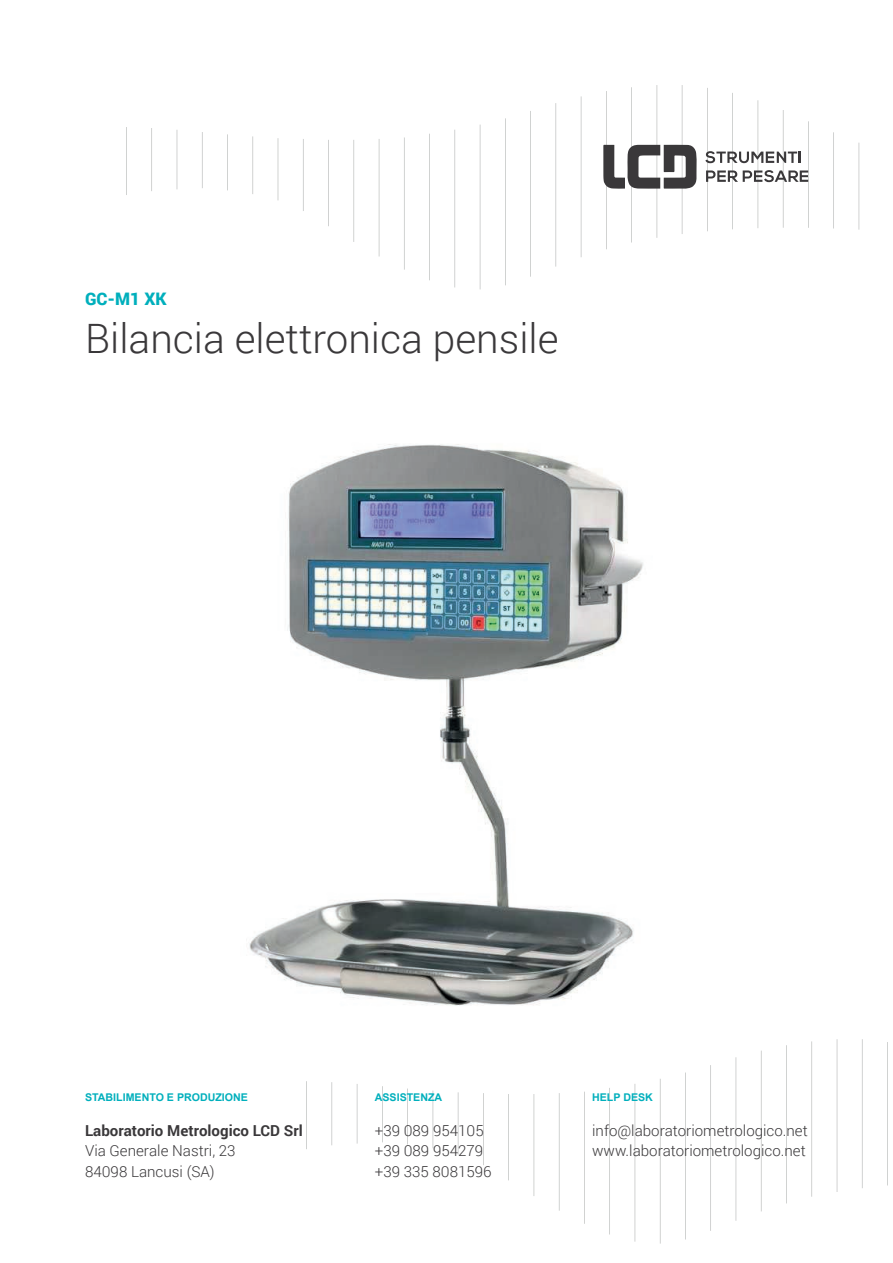
<style>
.page{position:relative;width:893px;height:1263px;background:#fff}
.page>*{position:absolute;margin:0;border:0;box-sizing:border-box;transform-origin:0 0}
.t1{font:300 40.5px "Roboto";color:#3a383a}
.t2{font:900 17.25px "Roboto";color:#00afbc}
.t3{font:300 15.15px/20.2px "Roboto";color:#3a383a}
.t4{font:700 15.15px "Roboto";color:#3a383a}
.t5{font:700 10.65px "Arial";color:#00afbc}
</style>
<div class="page">
<hr style="left:202px;top:132px;width:1px;height:56px;background:#bbbdbc">
<hr style="left:177px;top:130px;width:1px;height:59px;background:#bbbdbc">
<hr style="left:227px;top:134px;width:1px;height:56px;background:#bbbdbc">
<hr style="left:151px;top:128px;width:1px;height:63px;background:#bbbdbc">
<hr style="left:252px;top:136px;width:1px;height:58px;background:#bbbdbc">
<hr style="left:126px;top:127px;width:1px;height:68px;background:#bbbdbc">
<hr style="left:278px;top:138px;width:1px;height:62px;background:#bbbdbc">
<hr style="left:303px;top:139px;width:1px;height:72px;background:#bbbdbc">
<hr style="left:328px;top:140px;width:1px;height:86px;background:#bbbdbc">
<hr style="left:783px;top:110px;width:1px;height:118px;background:#bbbdbc">
<hr style="left:808px;top:121px;width:1px;height:107px;background:#bbbdbc">
<hr style="left:758px;top:100px;width:1px;height:128px;background:#bbbdbc">
<hr style="left:833px;top:132px;width:1px;height:96px;background:#bbbdbc">
<hr style="left:732px;top:93px;width:1px;height:136px;background:#bbbdbc">
<hr style="left:859px;top:143px;width:1px;height:87px;background:#bbbdbc">
<hr style="left:707px;top:88px;width:1px;height:143px;background:#bbbdbc">
<hr style="left:682px;top:85px;width:1px;height:149px;background:#bbbdbc">
<hr style="left:657px;top:85px;width:1px;height:153px;background:#bbbdbc">
<hr style="left:353px;top:140px;width:1px;height:102px;background:#bbbdbc">
<hr style="left:631px;top:87px;width:1px;height:155px;background:#bbbdbc">
<hr style="left:606px;top:91px;width:1px;height:158px;background:#bbbdbc">
<hr style="left:379px;top:139px;width:1px;height:117px;background:#bbbdbc">
<hr style="left:581px;top:96px;width:1px;height:161px;background:#bbbdbc">
<hr style="left:555px;top:103px;width:1px;height:164px;background:#bbbdbc">
<hr style="left:404px;top:137px;width:1px;height:133px;background:#bbbdbc">
<hr style="left:530px;top:111px;width:1px;height:166px;background:#bbbdbc">
<hr style="left:429px;top:134px;width:1px;height:146px;background:#bbbdbc">
<hr style="left:505px;top:118px;width:1px;height:167px;background:#bbbdbc">
<hr style="left:454px;top:130px;width:1px;height:157px;background:#bbbdbc">
<hr style="left:480px;top:125px;width:1px;height:164px;background:#bbbdbc">
<svg style="left:705px;top:151px;width:96px;height:12px"></svg>
<svg style="left:706px;top:170px;width:102px;height:12px"></svg>
<svg style="left:603px;top:145px;width:94px;height:44px"></svg>
<hr style="left:382px;top:1086px;width:1px;height:56px;background:#bbbdbc">
<hr style="left:357px;top:1084px;width:1px;height:59px;background:#bbbdbc">
<hr style="left:407px;top:1088px;width:1px;height:56px;background:#bbbdbc">
<hr style="left:331px;top:1082px;width:1px;height:63px;background:#bbbdbc">
<hr style="left:433px;top:1090px;width:1px;height:58px;background:#bbbdbc">
<hr style="left:306px;top:1081px;width:1px;height:68px;background:#bbbdbc">
<hr style="left:458px;top:1092px;width:1px;height:62px;background:#bbbdbc">
<hr style="left:483px;top:1093px;width:1px;height:72px;background:#bbbdbc">
<hr style="left:508px;top:1094px;width:1px;height:86px;background:#bbbdbc">
<hr style="left:887px;top:1042px;width:1px;height:143px;background:#bbbdbc">
<hr style="left:862px;top:1039px;width:1px;height:149px;background:#bbbdbc">
<hr style="left:837px;top:1039px;width:1px;height:153px;background:#bbbdbc">
<hr style="left:534px;top:1094px;width:1px;height:102px;background:#bbbdbc">
<hr style="left:811px;top:1041px;width:1px;height:156px;background:#bbbdbc">
<hr style="left:786px;top:1045px;width:1px;height:158px;background:#bbbdbc">
<hr style="left:559px;top:1093px;width:1px;height:118px;background:#bbbdbc">
<hr style="left:761px;top:1050px;width:1px;height:161px;background:#bbbdbc">
<hr style="left:736px;top:1057px;width:1px;height:164px;background:#bbbdbc">
<hr style="left:584px;top:1092px;width:1px;height:132px;background:#bbbdbc">
<hr style="left:710px;top:1065px;width:1px;height:166px;background:#bbbdbc">
<hr style="left:609px;top:1088px;width:1px;height:146px;background:#bbbdbc">
<hr style="left:685px;top:1072px;width:1px;height:167px;background:#bbbdbc">
<hr style="left:635px;top:1084px;width:1px;height:157px;background:#bbbdbc">
<hr style="left:660px;top:1079px;width:1px;height:164px;background:#bbbdbc">
<img style="left:249px;top:444px;width:395px;height:562px">
<p class="t2" style="left:85px;top:287px;width:83px">GC-M1 XK</p>
<h1 class="t1" style="left:85px;top:311px;width:475px">Bilancia elettronica pensile</h1>
<p class="t5" style="left:85px;top:1091px;width:164px">STABILIMENTO E PRODUZIONE</p>
<p class="t4" style="left:85px;top:1120px;width:219px">Laboratorio Metrologico LCD Srl</p>
<p class="t3" style="left:85px;top:1140px;width:152px">Via Generale Nastri, 23<br>84098 Lancusi (SA)</p>
<p class="t5" style="left:375px;top:1091px;width:69px">ASSISTENZA</p>
<p class="t3" style="left:375px;top:1120px;width:118px">+39 089 954105 +39 089 954279 +39 335 8081596</p>
<p class="t5" style="left:592px;top:1091px;width:62px">HELP DESK</p>
<p class="t3" style="left:592px;top:1120px;width:217px">info@laboratoriometrologico.net www.laboratoriometrologico.net</p>
</div>
